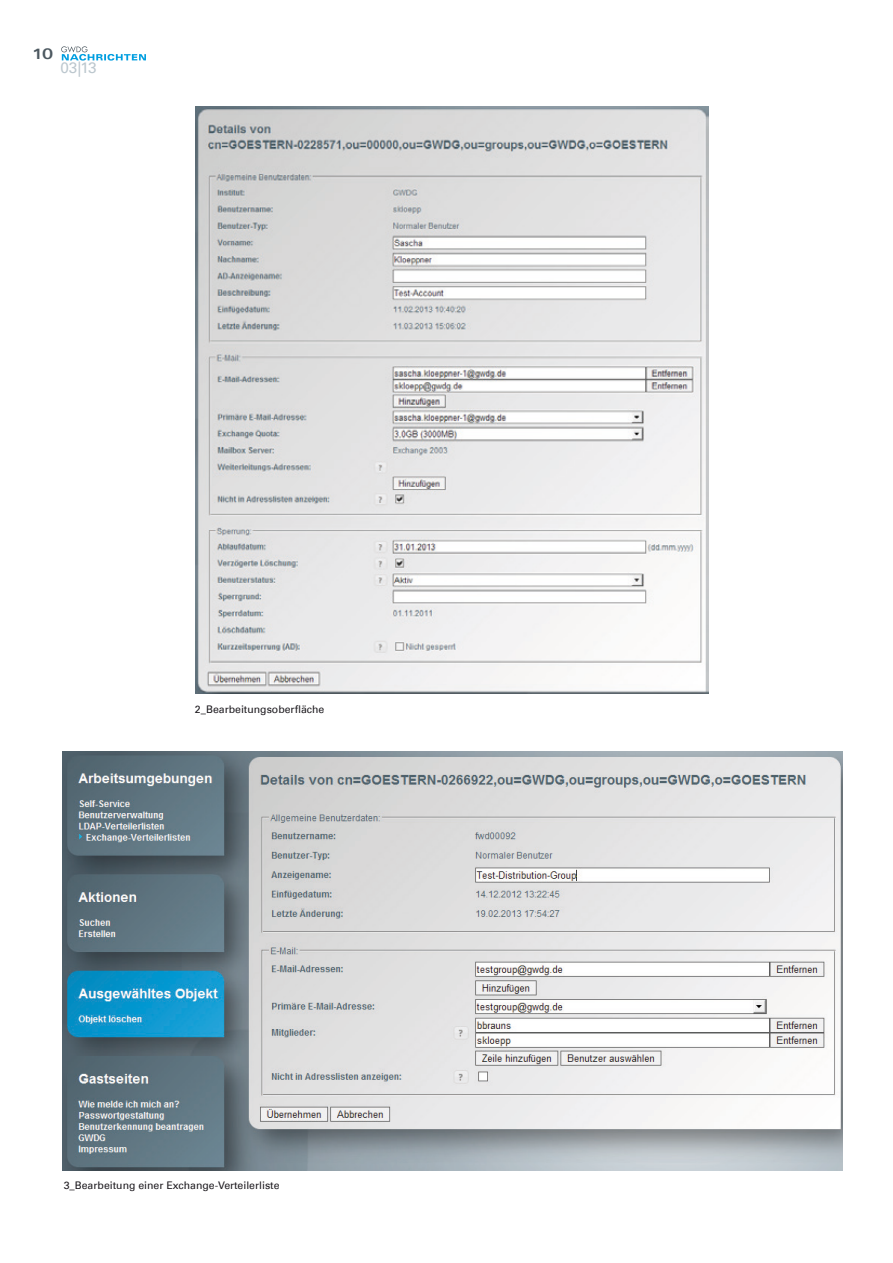
<style>
.page{position:relative;width:893px;height:1263px;background:#fff}
.page>*{position:absolute;margin:0;border:0;box-sizing:border-box;transform-origin:0 0}
.t1{font:15.3px "Univers Com 55 Roman";color:#bcc7ce}
.t2{font:15px "Univers Com 63 Bold Ext";color:#4c5860}
.t3{font:10.5px "Univers Com 55 Roman";color:#1a171c}
</style>
<div class="page">
<img style="left:63px;top:751px;width:780px;height:420px">
<img style="left:196px;top:106px;width:512px;height:588px">
<svg style="left:61px;top:46px;width:85px;height:15px"></svg>
<h2 class="t2" style="left:32px;top:45px;width:23px">10</h2>
<h1 class="t1" style="left:61px;top:58px;width:37px">03|13</h1>
<p class="t3" style="left:195px;top:703px;width:131px">2_Bearbeitungsoberfläche</p>
<p class="t3" style="left:64px;top:1179px;width:217px">3_Bearbeitung einer Exchange-Verteilerliste</p>
</div>
